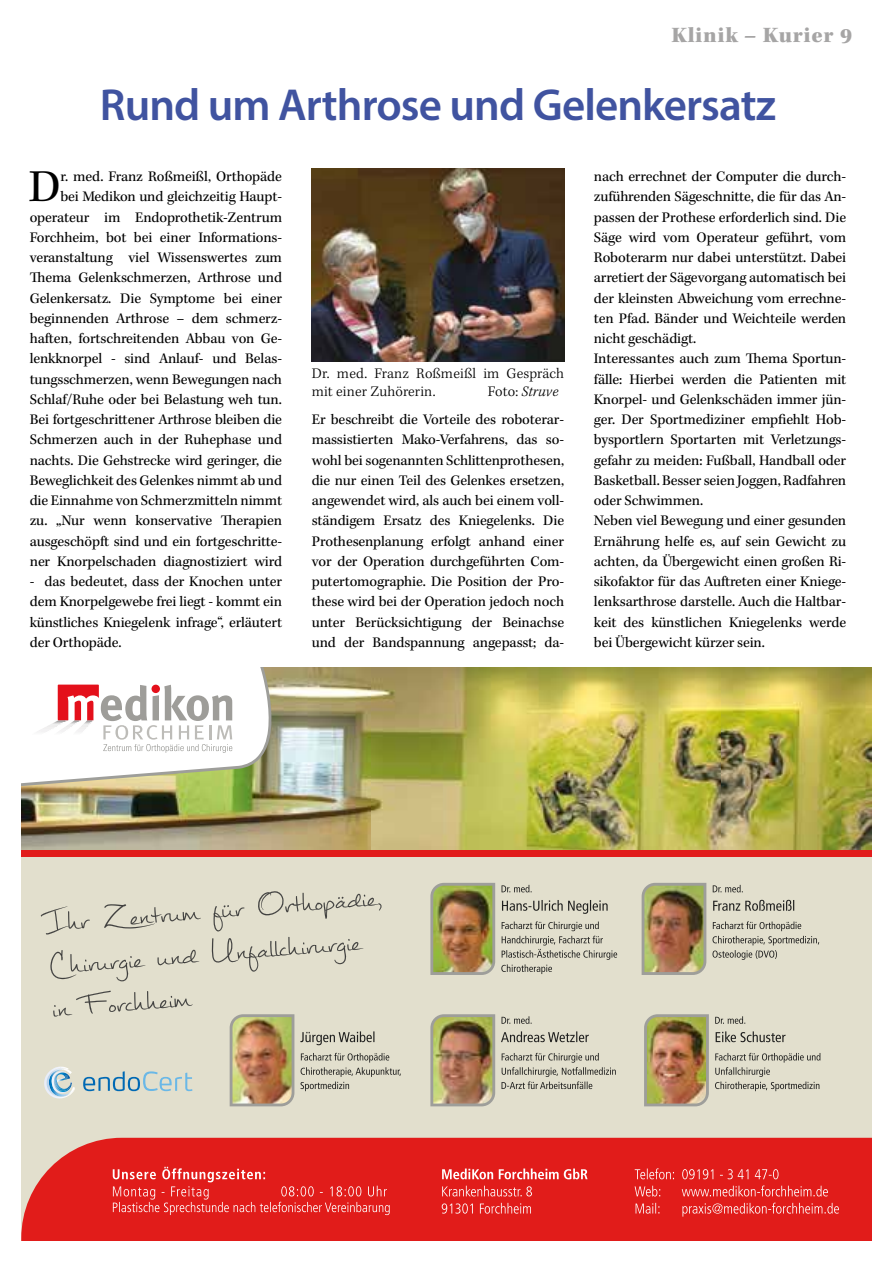
<style>
.page{position:relative;width:893px;height:1263px;background:#fff}
.page>*{position:absolute;margin:0;border:0;box-sizing:border-box;transform-origin:0 0}
.t1{font:46.95px "Kepler Std";color:#000}
.t2{font:600 45px "Myriad Pro";letter-spacing:-.02em;color:#4053a0}
.t3{font:900 22.5px "Kepler Std";letter-spacing:.03em;color:#a6a5a5}
.t4{font:15px/20.2px "Kepler Std";letter-spacing:-.01em;color:#000;text-align:justify}
.t5{font:300 15px/18px "Kepler Std";letter-spacing:.01em;color:#000}
.t6{font:italic 300 15px "Kepler Std";letter-spacing:.01em;color:#000}
.s1{font-style:normal}
</style>
<div class="page">
<img style="left:312px;top:169px;width:252px;height:192px">
<div style="left:21px;top:667px;width:851px;height:574px;background:#e2dfcd"></div>
<img style="left:21px;top:667px;width:851px;height:183px">
<svg style="left:21px;top:667px;width:270px;height:131px;background:#dfd9cc"></svg>
<img style="left:430px;top:883px;width:65px;height:92px">
<svg style="left:501px;top:885px;width:31px;height:7px"></svg>
<svg style="left:502px;top:900px;width:106px;height:14px"></svg>
<svg style="left:501px;top:921px;width:116px;height:53px"></svg>
<img style="left:642px;top:883px;width:64px;height:92px">
<svg style="left:713px;top:885px;width:30px;height:7px"></svg>
<svg style="left:713px;top:900px;width:81px;height:11px"></svg>
<svg style="left:712px;top:921px;width:107px;height:39px"></svg>
<img style="left:644px;top:1014px;width:65px;height:92px">
<svg style="left:715px;top:1016px;width:30px;height:8px"></svg>
<svg style="left:716px;top:1031px;width:69px;height:11px"></svg>
<svg style="left:715px;top:1053px;width:105px;height:38px"></svg>
<img style="left:230px;top:1014px;width:64px;height:92px">
<svg style="left:300px;top:1031px;width:74px;height:14px"></svg>
<svg style="left:301px;top:1053px;width:100px;height:38px"></svg>
<img style="left:430px;top:1014px;width:65px;height:92px">
<svg style="left:501px;top:1016px;width:31px;height:8px"></svg>
<svg style="left:501px;top:1031px;width:88px;height:11px"></svg>
<svg style="left:501px;top:1053px;width:115px;height:36px"></svg>
<div style="left:21px;top:850px;width:851px;height:6px;background:#e11c1a"></div>
<div style="left:21px;top:1138px;width:851px;height:103px;background:#e11c1a"></div>
<svg style="left:635px;top:1168px;width:143px;height:11px;background:#e54240"></svg>
<svg style="left:635px;top:1185px;width:193px;height:11px;background:#e64443"></svg>
<svg style="left:636px;top:1202px;width:203px;height:14px;background:#e53e3d"></svg>
<svg style="left:113px;top:1167px;width:277px;height:48px;background:#e43634"></svg>
<svg style="left:442px;top:1168px;width:146px;height:11px;background:#eb6d6c"></svg>
<svg style="left:442px;top:1186px;width:90px;height:10px"></svg>
<svg style="left:442px;top:1203px;width:89px;height:10px"></svg>
<svg style="left:41px;top:891px;width:341px;height:90px"></svg>
<svg style="left:53px;top:991px;width:140px;height:26px"></svg>
<svg style="left:83px;top:1071px;width:109px;height:20px"></svg>
<img style="left:44px;top:1075px;width:24px;height:23px">
<img style="left:47px;top:1069px;width:14px;height:28px">
<svg style="left:52px;top:1066px;width:23px;height:30px"></svg>
<h3 class="t3" style="left:671px;top:22px;width:182px">Klinik – Kurier 9</h3>
<h2 class="t2" style="left:100px;top:77px;width:677px">Rund um Arthrose und Gelenkersatz</h2>
<p class="t4" style="left:30px;top:167px;width:254px;text-align:right">r. med. Franz Roßmeißl, Orthopäde<br>bei Medikon und gleichzeitig Haupt&shy;operateur im Endoprothetik-Zentrum Forchheim, bot bei einer Informations&shy;veranstaltung viel Wissenswertes zum Thema Gelenkschmerzen, Arthrose und Gelenkersatz. Die Symptome bei einer beginnenden Arthrose – dem schmerz&shy;haften, fortschreitenden Abbau von Ge&shy;lenkknorpel - sind Anlauf- und Belas&shy;tungsschmerzen, wenn Bewegungen nach Schlaf/Ruhe oder bei Belastung weh tun.<br>Bei fortgeschrittener Arthrose bleiben die Schmerzen auch in der Ruhephase und nachts. Die Gehstrecke wird geringer, die Beweglichkeit des Gelenkes nimmt ab und die Einnahme von Schmerzmitteln nimmt zu. „Nur wenn konservative Therapien ausgeschöpft sind und ein fortgeschritte&shy;ner Knorpelschaden diagnostiziert wird</p>
<p class="t4" style="left:30px;top:572px;width:254px">- das bedeutet, dass der Knochen unter dem Knorpelgewebe frei liegt - kommt ein künstliches Kniegelenk infrage“, erläutert der Orthopäde.</p>
<h1 class="t1" style="left:29px;top:160px;width:33px">D</h1>
<p class="t5" style="left:312px;top:365px;width:254px">Dr. med. Franz Roßmeißl im Gespräch mit einer Zuhörerin.</p>
<p class="t6" style="left:488px;top:383px;width:72px"><span class="s1">Foto:</span> Struve</p>
<p class="t4" style="left:312px;top:410px;width:254px">Er beschreibt die Vorteile des roboterar&shy;massistierten Mako-Verfahrens, das so&shy;wohl bei sogenannten Schlittenprothesen, die nur einen Teil des Gelenkes ersetzen, angewendet wird, als auch bei einem voll&shy;ständigem Ersatz des Kniegelenks. Die Prothesenplanung erfolgt anhand einer vor der Operation durchgeführten Com&shy;putertomographie. Die Position der Pro&shy;these wird bei der Operation jedoch noch unter Berücksichtigung der Beinachse und der Bandspannung angepasst; da-</p>
<p class="t4" style="left:594px;top:167px;width:254px;text-align:left">nach errechnet der Computer die durch&shy;zuführenden Sägeschnitte, die für das An&shy;passen der Prothese erforderlich sind. Die Säge wird vom Operateur geführt, vom Roboterarm nur dabei unterstützt. Dabei arretiert der Sägevorgang automatisch bei der kleinsten Abweichung vom errechne&shy;ten Pfad. Bänder und Weichteile werden nicht geschädigt.<br>Interessantes auch zum Thema Sportun&shy;fälle: Hierbei werden die Patienten mit Knorpel- und Gelenkschäden immer jün&shy;ger. Der Sportmediziner empfiehlt Hob&shy;bysportlern Sportarten mit Verletzungs&shy;gefahr zu meiden: Fußball, Handball oder Basketball. Besser seien Joggen, Radfahren oder Schwimmen.<br>Neben viel Bewegung und einer gesunden Ernährung helfe es, auf sein Gewicht zu achten, da Übergewicht einen großen Ri&shy;sikofaktor für das Auftreten einer Kniege&shy;lenksarthrose darstelle. Auch die Haltbar&shy;keit des künstlichen Kniegelenks werde bei Übergewicht kürzer sein.</p>
</div>
